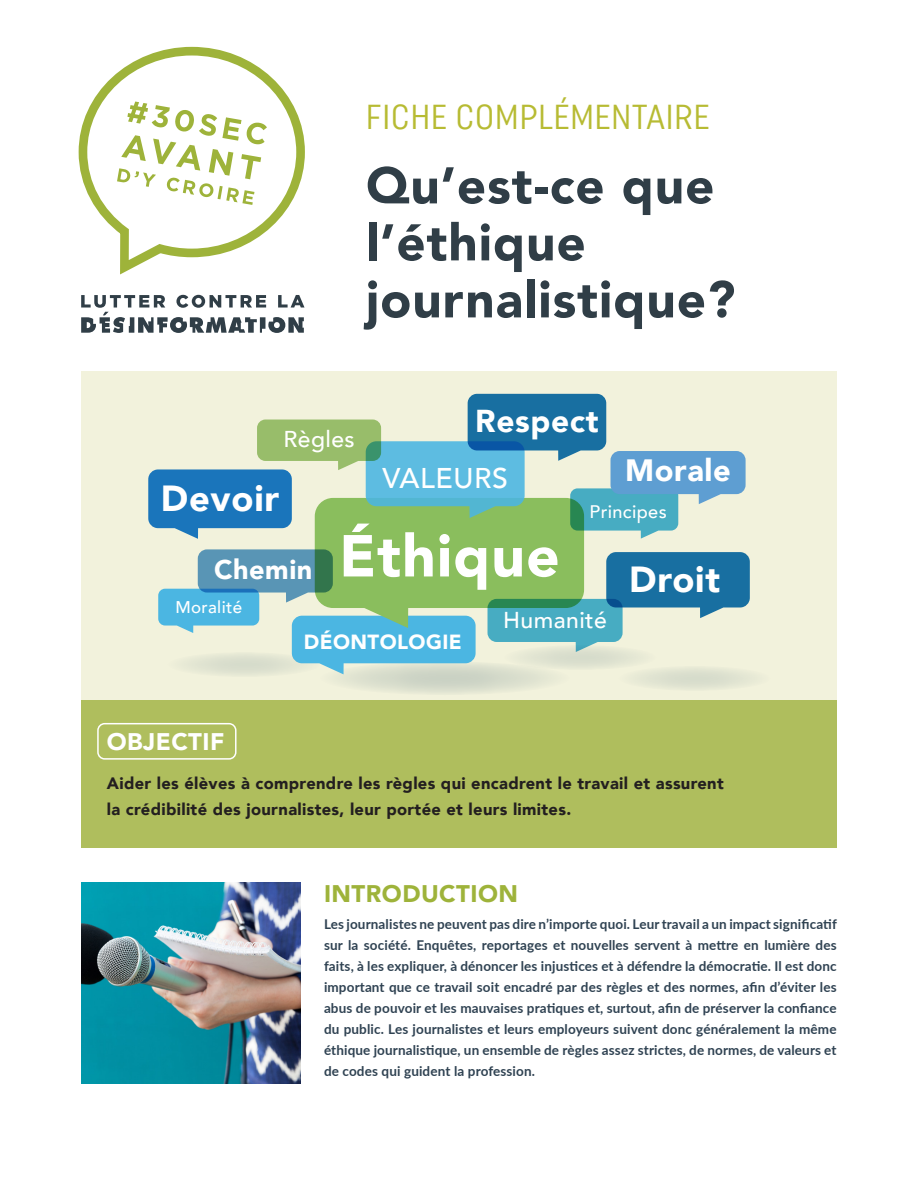
<style>
.page{position:relative;width:918px;height:1188px;background:#fff}
.page>*{position:absolute;margin:0;border:0;box-sizing:border-box;transform-origin:0 0}
.t1{font:900 58.5px "Avenir";letter-spacing:.02em;color:#fff}
.t2{font:900 51px/57px "Avenir";letter-spacing:.02em;color:#303e47}
.t3{font:900 36.3px "Avenir";letter-spacing:.02em;color:#fff}
.t4{font:34.5px "Uniform Condensed 6";letter-spacing:.01em;color:#b7bb33}
.t5{font:900 31.65px "Avenir";letter-spacing:.02em;color:#fff}
.t6{font:900 30.75px "Avenir";letter-spacing:.02em;color:#fff}
.t7{font:500 28.5px "Avenir";letter-spacing:.02em;color:#fff}
.t8{font:900 27px "Avenir";letter-spacing:.02em;color:#fff}
.t9{font:900 24px "Avenir";letter-spacing:.02em;color:#9eb33a}
.t10{font:900 24px "Avenir";letter-spacing:.02em;color:#fff}
.t11{font:500 22.95px "Avenir";letter-spacing:.02em;color:#fff}
.t12{font:900 20.4px "Avenir";letter-spacing:.02em;color:#fff}
.t13{font:500 18.15px "Avenir";letter-spacing:.02em;color:#fff}
.t14{font:500 16.95px "Avenir";letter-spacing:.02em;color:#fff}
.t15{font:900 16.5px/25.5px "Avenir";letter-spacing:.02em;color:#231f20}
.texte_courant___sans{font:700 13.5px/21px "Lato";letter-spacing:.01em;color:#2f4252;text-align:justify}
</style>
<div class="page">
<div style="left:81px;top:371px;width:756px;height:342px;background:#f2f2dc"></div>
<div style="left:618px;top:666px;width:154px;height:25px;background:linear-gradient(to right,#e3e6d3,#e4e6d3);border-radius:50%"></div>
<div style="left:167px;top:652px;width:154px;height:25px;background:#e9ebd6;border-radius:50%"></div>
<svg style="left:320px;top:661px;width:251px;height:34px"></svg>
<svg style="left:78px;top:46px;width:227px;height:229px"></svg>
<svg style="left:81px;top:295px;width:224px;height:38px"></svg>
<div style="left:81px;top:700px;width:756px;height:148px;background:#afbe5d"></div>
<div style="left:97px;top:723px;width:140px;height:37px;border:2px solid #fff;border-radius:7px"></div>
<img style="left:82px;top:882px;width:218px;height:202px">
<svg style="left:148px;top:394px;width:602px;height:280px"></svg>
<p class="t4" style="left:366px;top:97px;width:345px">FICHE COMPLÉMENTAIRE</p>
<p class="t2" style="left:366px;top:156px;width:371px">Qu’est-ce que l’éthique journalistique?</p>
<p class="t11" style="left:283px;top:419px;width:73px">Règles</p>
<p class="t5" style="left:475px;top:393px;width:125px">Respect</p>
<p class="t3" style="left:161px;top:467px;width:120px">Devoir</p>
<p class="t8" style="left:214px;top:546px;width:100px">Chemin</p>
<p class="t7" style="left:382px;top:453px;width:127px">VALEURS</p>
<p class="t1" style="left:339px;top:506px;width:222px">Éthique</p>
<p class="t6" style="left:625px;top:444px;width:107px">Morale</p>
<p class="t13" style="left:590px;top:496px;width:79px">Principes</p>
<p class="t3" style="left:629px;top:548px;width:92px">Droit</p>
<p class="t14" style="left:175px;top:592px;width:68px">Moralité</p>
<p class="t12" style="left:304px;top:624px;width:159px">DÉONTOLOGIE</p>
<p class="t11" style="left:503px;top:601px;width:105px">Humanité</p>
<p class="t10" style="left:107px;top:721px;width:119px">OBJECTIF</p>
<p class="t15" style="left:107px;top:770px;width:618px">Aider les élèves à comprendre les règles qui encadrent le travail et assurent la crédibilité des journalistes, leur portée et leurs limites.</p>
<p class="t9" style="left:324px;top:873px;width:196px">INTRODUCTION</p>
<p class="texte_courant___sans" style="left:324px;top:913px;width:514px">Les journalistes ne peuvent pas dire n’importe quoi. Leur travail a un impact significatif sur la société. Enquêtes, reportages et nouvelles servent à mettre en lumière des faits, à les expliquer, à dénoncer les injustices et à défendre la démocratie. Il est donc important que ce travail soit encadré par des règles et des normes, afin d’éviter les abus de pouvoir et les mauvaises pratiques et, surtout, afin de préserver la confiance du public. Les journalistes et leurs employeurs suivent donc généralement la même éthique journalistique, un ensemble de règles assez strictes, de normes, de valeurs et de codes qui guident la profession.</p>
</div>
